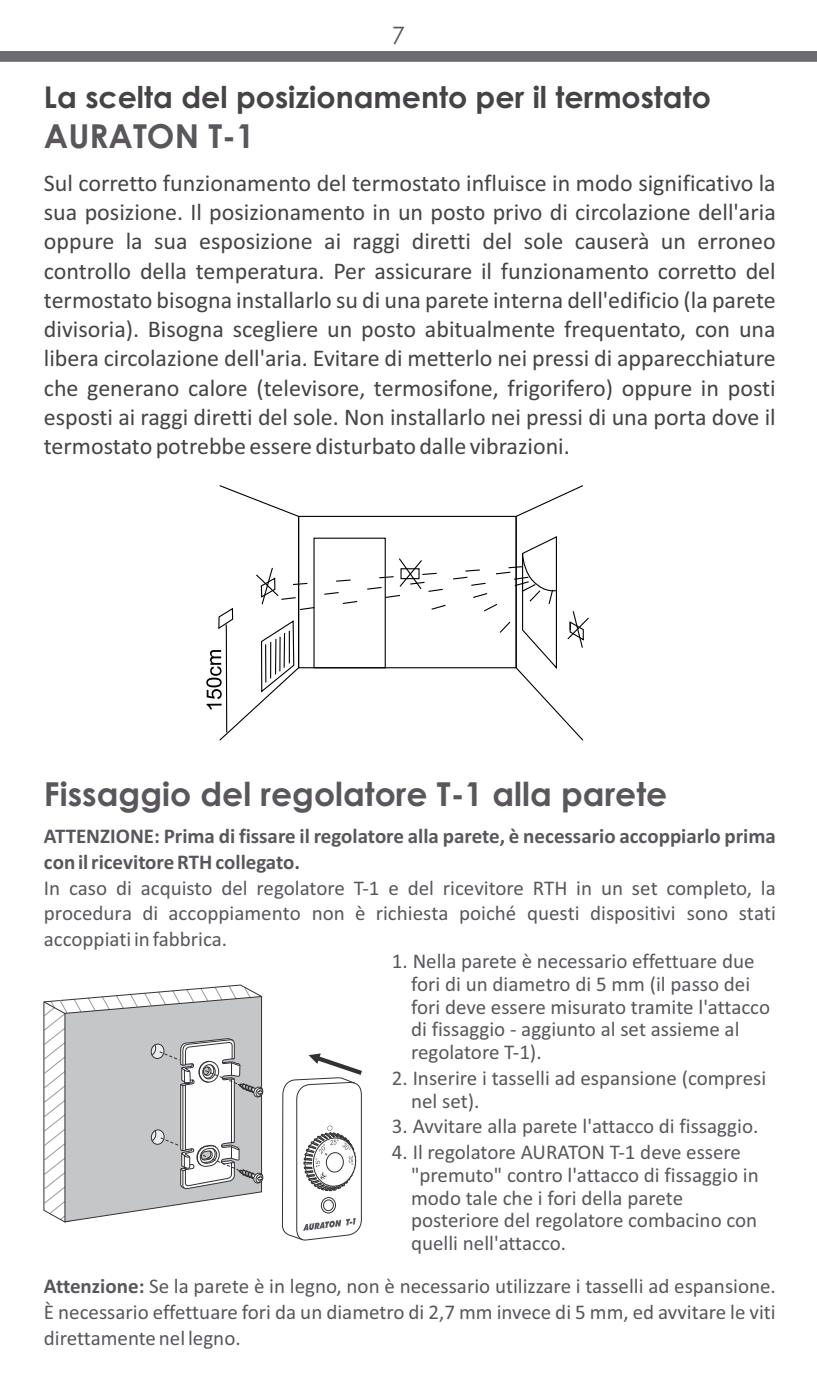
<style>
.page{position:relative;width:817px;height:1395px;background:#fff}
.page>*{position:absolute;margin:0;border:0;box-sizing:border-box;transform-origin:0 0}
.t1{font:700 33px "Century Gothic";color:#59575b}
.t2{font:700 30px "Century Gothic";color:#454346}
.t3{font:24px/29.4px "Calibri";color:#454346;text-align:justify}
.t4{font:24px "Century Gothic";color:#59575b}
.t5{font:21px/22.8px "Calibri";color:#59575b}
.t6{font:700 21px/25.5px "Calibri";color:#59575b}
.s1{font-weight:700}
</style>
<div class="page">
<svg style="left:43px;top:985px;width:220px;height:237px"></svg>
<svg style="left:206px;top:485px;width:383px;height:256px"></svg>
<svg style="left:0;top:51px;width:816px;height:11px;background:#6f6e73"></svg>
<svg style="left:282px;top:1053px;width:80px;height:188px"></svg>
<p class="t4" style="left:391px;top:26px;width:15px">7</p>
<h2 class="t2" style="left:44px;top:86px;width:668px">La scelta del posizionamento per il termostato</h2>
<h1 class="t1" style="left:44px;top:123px;width:212px">AURATON T-1</h1>
<p class="t3" style="left:44px;top:170px;width:733px">Sul corretto funzionamento del termostato influisce in modo significativo la sua posizione. Il posizionamento in un posto privo di circolazione dell'aria oppure la sua esposizione ai raggi diretti del sole causerà un erroneo controllo della temperatura. Per assicurare il funzionamento corretto del termostato bisogna installarlo su di una parete interna dell'edificio (la parete divisoria). Bisogna scegliere un posto abitualmente frequentato, con una libera circolazione dell'aria. Evitare di metterlo nei pressi di apparecchiature che generano calore (televisore, termosifone, frigorifero) oppure in posti esposti ai raggi diretti del sole. Non installarlo nei pressi di una porta dove il termostato potrebbe essere disturbato dalle vibrazioni.</p>
<h1 class="t1" style="left:44px;top:781px;width:625px">Fissaggio del regolatore T-1 alla parete</h1>
<p class="t6" style="left:44px;top:825px;width:733px">ATTENZIONE: Prima di fissare il regolatore alla parete, è necessario accoppiarlo prima con il ricevitore RTH collegato.</p>
<p class="t5" style="left:44px;top:876px;width:733px;line-height:25.5px;text-align:justify">In caso di acquisto del regolatore T-1 e del ricevitore RTH in un set completo, la procedura di accoppiamento non è richiesta poiché questi dispositivi sono stati accoppiati in fabbrica.</p>
<p class="t5" style="left:411px;top:951px;width:360px;text-indent:-19px">1. Nella parete è necessario effettuare due fori di un diametro di 5 mm (il passo dei fori deve essere misurato tramite l'attacco di fissaggio - aggiunto al set assieme al regolatore T-1).</p>
<p class="t5" style="left:411px;top:1068px;width:356px;text-indent:-19px">2. Inserire i tasselli ad espansione (compresi nel set).</p>
<p class="t5" style="left:392px;top:1116px;width:368px">3. Avvitare alla parete l'attacco di fissaggio.</p>
<p class="t5" style="left:411px;top:1142px;width:349px;text-indent:-19px">4. Il regolatore AURATON T-1 deve essere "premuto" contro l'attacco di fissaggio in modo tale che i fori della parete posteriore del regolatore combacino con quelli nell'attacco.</p>
<p class="t5" style="left:44px;top:1275px;width:733px;line-height:25.5px;text-align:justify"><span class="s1">Attenzione:</span> Se la parete è in legno, non è necessario utilizzare i tasselli ad espansione.<br>È necessario effettuare fori da un diametro di 2,7 mm invece di 5 mm, ed avvitare le viti direttamente nel legno.</p>
</div>
